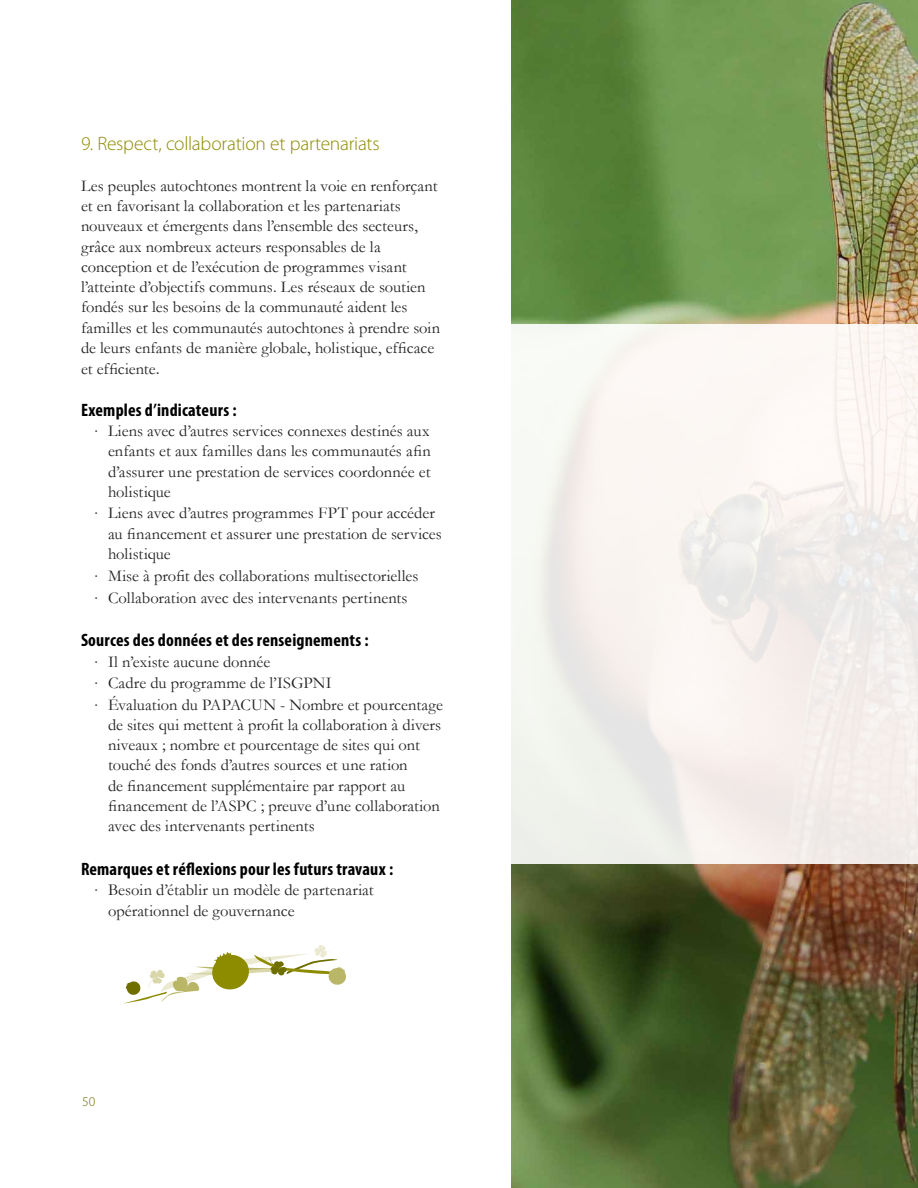
<style>
.page{position:relative;width:918px;height:1188px;background:#fff}
.page>*{position:absolute;margin:0;border:0;box-sizing:border-box;transform-origin:0 0}
.t1{font:300 19.5px "Myriad Pro";letter-spacing:-.01em;color:#8d8b00}
.t2{font:700 condensed 18px "Myriad Pro";letter-spacing:.01em;color:#000}
.t3{font:16.5px/20.4px "Garamond";color:#222223}
.t4{font:300 13.5px "Myriad Pro";color:#6e6f00}
.s1{font-size:18px}
</style>
<div class="page">
<img style="left:512px;top:0;width:406px;height:1188px">
<div style="left:512px;top:324px;width:406px;height:540px;background:linear-gradient(to bottom,#fbf7f4,#efece8)"></div>
<svg style="left:123px;top:945px;width:223px;height:59px"></svg>
<p class="t1" style="left:81px;top:131px;width:300px">9. Respect, collaboration et partenariats</p>
<p class="t3" style="left:81px;top:175px;width:361px">Les peuples autochtones montrent la voie en renforçant et en favorisant la collaboration et les partenariats nouveaux et émergents dans l’ensemble des secteurs, grâce aux nombreux acteurs responsables de la conception et de l’exécution de programmes visant l’atteinte d’objectifs communs. Les réseaux de soutien fondés sur les besoins de la communauté aident les familles et les communautés autochtones à prendre soin de leurs enfants de manière globale, holistique, efficace et efficiente<span class="s1">.</span></p>
<p class="t2" style="left:81px;top:399px;width:157px">Exemples d’indicateurs :</p>
<p class="t3" style="left:94px;top:420px;width:337px">∙ Liens avec d’autres services connexes destinés aux</p>
<p class="t3" style="left:108px;top:441px;width:324px">enfants et aux familles dans les communautés afin</p>
<p class="t3" style="left:108px;top:461px;width:324px">d’assurer une prestation de services coordonnée et</p>
<p class="t3" style="left:108px;top:481px;width:64px">holistique</p>
<p class="t3" style="left:94px;top:503px;width:342px">∙ Liens avec d’autres programmes FPT pour accéder</p>
<p class="t3" style="left:108px;top:523px;width:335px">au financement et assurer une prestation de services</p>
<p class="t3" style="left:108px;top:543px;width:64px">holistique</p>
<p class="t3" style="left:94px;top:565px;width:326px">∙ Mise à profit des collaborations multisectorielles</p>
<p class="t3" style="left:94px;top:587px;width:315px">∙ Collaboration avec des intervenants pertinents</p>
<p class="t2" style="left:81px;top:629px;width:289px">Sources des données et des renseignements :</p>
<p class="t3" style="left:94px;top:651px;width:177px">∙ Il n’existe aucune donnée</p>
<p class="t3" style="left:94px;top:672px;width:239px">∙ Cadre du programme de l’ISGPNI</p>
<p class="t3" style="left:94px;top:694px;width:350px">∙ Évaluation du PAPACUN - Nombre et pourcentage</p>
<p class="t3" style="left:108px;top:714px;width:335px">de sites qui mettent à profit la collaboration à divers</p>
<p class="t3" style="left:108px;top:734px;width:313px">niveaux ; nombre et pourcentage de sites qui ont</p>
<p class="t3" style="left:108px;top:755px;width:301px">touché des fonds d’autres sources et une ration</p>
<p class="t3" style="left:108px;top:775px;width:299px">de financement supplémentaire par rapport au</p>
<p class="t3" style="left:108px;top:795px;width:333px">financement de l’ASPC ; preuve d’une collaboration</p>
<p class="t3" style="left:108px;top:815px;width:208px">avec des intervenants pertinents</p>
<p class="t2" style="left:81px;top:857px;width:314px">Remarques et réflexions pour les futurs travaux :</p>
<p class="t3" style="left:108px;top:879px;width:267px;line-height:21px;text-indent:-14px">∙ Besoin d’établir un modèle de partenariat opérationnel de gouvernance</p>
<p class="t4" style="left:82px;top:1094px;width:15px">50</p>
</div>
